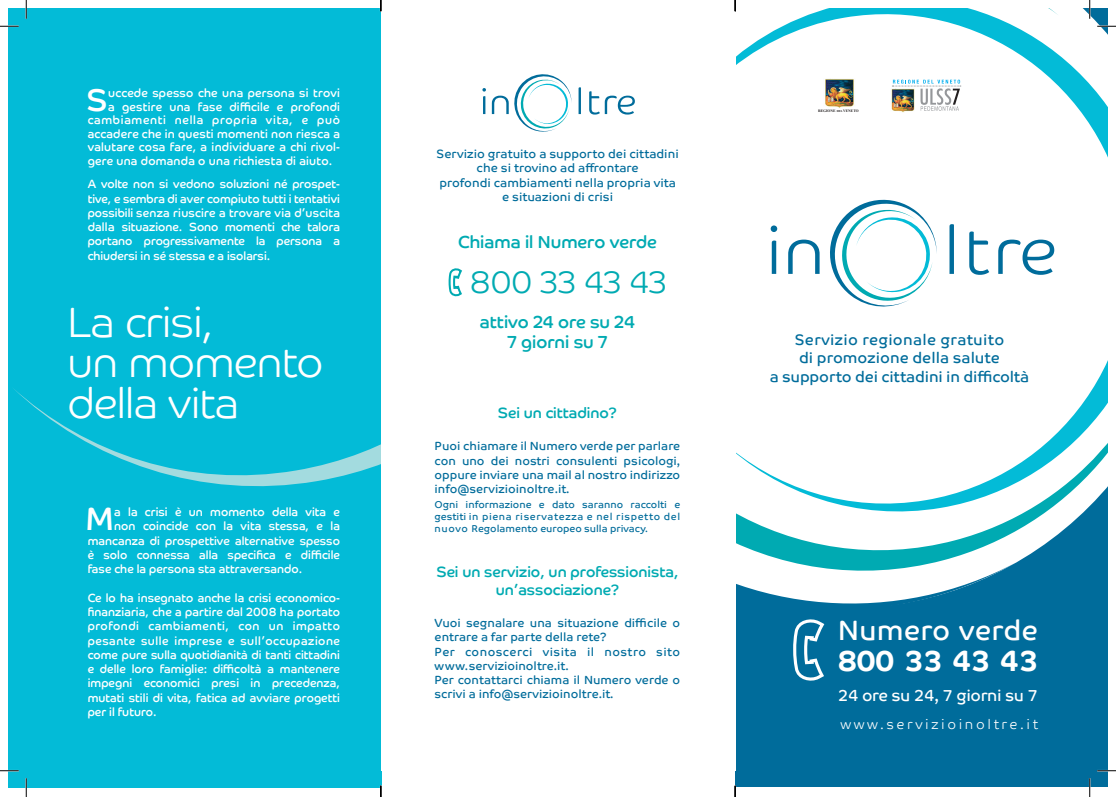
<style>
.page{position:relative;width:1116px;height:797px;background:#fff}
.page>*{position:absolute;margin:0;border:0;box-sizing:border-box;transform-origin:0 0}
.t1{font:300 42.5px/40.6px "Co Headline";color:#fff}
.t2{font:32.62px "Co Headline";color:#fff}
.t3{font:31.5px "Co Headline";color:#fff}
.t4{font:300 31.25px "Co Headline";color:#00aab2}
.t5{font:700 29.75px "Co Text";letter-spacing:-.02em;color:#fff}
.t6{font:28.12px "Co Text";color:#fff}
.t7{font:17.5px/20px "Co Headline";color:#00aab2;text-align:center}
.t8{font:16.25px "Co Text";letter-spacing:-.02em;color:#fff}
.t9{font:15.38px/18.4px "Co Text";color:#006c9b;text-align:center}
.t10{font:15px/18px "Co Headline";color:#00aab2;text-align:center}
.t11{font:300 13.75px "Co Text";letter-spacing:.19em;color:#fff}
.t12{font:12.12px/14.5px "Co Text";color:#006c9b;text-align:center}
.t13{font:11.88px/14.2px "Co Headline";letter-spacing:.005em;color:#fff;text-align:justify}
.t14{font:11.88px/14.2px "Co Text";color:#006c9b;text-align:justify}
.t15{font:11.88px "Co Headline";letter-spacing:.06em;color:#fff}
.t16{font:10px/12px "Co Text";color:#006c9b;text-align:justify}
.t17{font:700 3.75px "Times New Roman";color:#231f20}
.s1{font-size:3px}
</style>
<div class="page">
<div style="left:735px;top:9px;width:372px;height:777px;background:#006c9b"></div>
<svg style="left:735px;top:522px;width:338px;height:82px;fill:#fff"></svg>
<svg style="left:735px;top:9px;width:372px;height:513px;fill:#fff"></svg>
<div style="left:9px;top:9px;width:373px;height:779px;background:#03bbd7"></div>
<svg style="left:13px;top:388px;width:368px;height:99px"></svg>
<svg style="left:770px;top:225px;width:7px;height:49px"></svg>
<svg style="left:949px;top:224px;width:5px;height:50px"></svg>
<svg style="left:969px;top:231px;width:20px;height:44px"></svg>
<svg style="left:998px;top:239px;width:56px;height:36px"></svg>
<svg style="left:788px;top:193px;width:149px;height:117px"></svg>
<svg style="left:793px;top:619px;width:32px;height:62px"></svg>
<div style="left:381px;top:9px;width:354px;height:761px;background:#fff"></div>
<svg style="left:448px;top:268px;width:14px;height:28px"></svg>
<svg style="left:482px;top:88px;width:4px;height:26px"></svg>
<svg style="left:578px;top:87px;width:3px;height:27px"></svg>
<svg style="left:589px;top:91px;width:46px;height:24px"></svg>
<svg style="left:492px;top:74px;width:80px;height:58px"></svg>
<svg style="left:0;top:25px;width:19px;height:2px"></svg>
<svg style="left:1097px;top:25px;width:18px;height:2px"></svg>
<svg style="left:0;top:770px;width:19px;height:1px"></svg>
<svg style="left:1097px;top:770px;width:18px;height:1px"></svg>
<svg style="left:25px;top:0;width:2px;height:19px"></svg>
<svg style="left:25px;top:778px;width:2px;height:19px"></svg>
<svg style="left:1088px;top:0;width:2px;height:19px"></svg>
<svg style="left:1088px;top:778px;width:2px;height:19px"></svg>
<svg style="left:380px;top:785px;width:1px;height:12px"></svg>
<svg style="left:734px;top:0;width:2px;height:11px"></svg>
<svg style="left:734px;top:785px;width:2px;height:12px"></svg>
<div style="left:795px;top:66px;width:195px;height:58px;background:#fff"></div>
<svg style="left:891px;top:80px;width:69px;height:31px"></svg>
<img style="left:825px;top:79px;width:29px;height:29px">
<h3 class="t3" style="left:86px;top:81px;width:23px">S</h3>
<p class="t13" style="left:108px;top:86px;width:233px">uccede spesso che una persona si trovi</p>
<p class="t13" style="left:108px;top:99px;width:233px">a gestire una fase difficile e profondi</p>
<p class="t15" style="left:88px;top:113px;width:254px">cambiamenti nella propria vita, e può</p>
<p class="t13" style="left:88px;top:127px;width:254px">accadere che in questi momenti non riesca a</p>
<p class="t13" style="left:88px;top:140px;width:254px">valutare cosa fare, a individuare a chi rivol-</p>
<p class="t13" style="left:88px;top:153px;width:246px">gere una domanda o una richiesta di aiuto.</p>
<p class="t13" style="left:88px;top:177px;width:254px">A volte non si vedono soluzioni né prospet&shy;tive, e sembra di aver compiuto tutti i tentativi possibili senza riuscire a trovare via d’uscita dalla situazione. Sono momenti che talora portano progressivamente la persona a chiudersi in sé stessa e a isolarsi.</p>
<h1 class="t1" style="left:68px;top:302px;width:256px">La crisi,<br>un momento della vita</h1>
<h2 class="t2" style="left:85px;top:500px;width:30px">M</h2>
<p class="t13" style="left:114px;top:505px;width:227px">a la crisi è un momento della vita e</p>
<p class="t13" style="left:114px;top:519px;width:227px">non coincide con la vita stessa, e la</p>
<p class="t13" style="left:88px;top:533px;width:254px">mancanza di prospettive alternative spesso</p>
<p class="t13" style="left:88px;top:547px;width:254px">è solo connessa alla specifica e difficile</p>
<p class="t13" style="left:88px;top:562px;width:216px">fase che la persona sta attraversando.</p>
<p class="t13" style="left:88px;top:590px;width:254px">Ce lo ha insegnato anche la crisi economico&shy;finanziaria, che a partire dal 2008 ha portato profondi cambiamenti, con un impatto pesante sulle imprese e sull’occupazione come pure sulla quotidianità di tanti cittadini e delle loro famiglie: difficoltà a mantenere impegni economici presi in precedenza, mutati stili di vita, fatica ad avviare progetti per il futuro.</p>
<p class="t12" style="left:436px;top:146px;width:244px">Servizio gratuito a supporto dei cittadini che si trovino ad affrontare<br>profondi cambiamenti nella propria vita e situazioni di crisi</p>
<h3 class="t7" style="left:458px;top:231px;width:200px">Chiama il Numero verde</h3>
<h3 class="t4" style="left:470px;top:264px;width:199px">800 33 43 43</h3>
<h3 class="t7" style="left:480px;top:311px;width:156px">attivo 24 ore su 24<br>7 giorni su 7</h3>
<p class="t10" style="left:498px;top:404px;width:121px">Sei un cittadino?</p>
<p class="t14" style="left:434px;top:439px;width:247px">Puoi chiamare il Numero verde per parlare con uno dei nostri consulenti psicologi, oppure inviare una mail al nostro indirizzo info@servizioinoltre.it.</p>
<p class="t16" style="left:434px;top:498px;width:247px">Ogni informazione e dato saranno raccolti e gestiti in piena riservatezza e nel rispetto del nuovo Regolamento europeo sulla privacy.</p>
<p class="t10" style="left:436px;top:562px;width:244px">Sei un servizio, un professionista, un’associazione?</p>
<p class="t14" style="left:434px;top:616px;width:247px;text-align:left">Vuoi segnalare una situazione difficile o entrare a far parte della rete?<br>Per conoscerci visita il nostro sito www.servizioinoltre.it.<br>Per contattarci chiama il Numero verde o scrivi a info@servizioinoltre.it.</p>
<p class="t17" style="left:818px;top:108px;width:42px">REGIONE <span class="s1">DEL</span> VENETO</p>
<p class="t9" style="left:769px;top:330px;width:261px">Servizio regionale gratuito<br>di promozione della salute<br>a supporto dei cittadini in difficoltà</p>
<h3 class="t6" style="left:837px;top:614px;width:202px">Numero verde</h3>
<h3 class="t5" style="left:837px;top:643px;width:202px">800 33 43 43</h3>
<h3 class="t8" style="left:837px;top:685px;width:202px">24 ore su 24, 7 giorni su 7</h3>
<p class="t11" style="left:840px;top:716px;width:199px">www.servizioinoltre.it</p>
</div>
